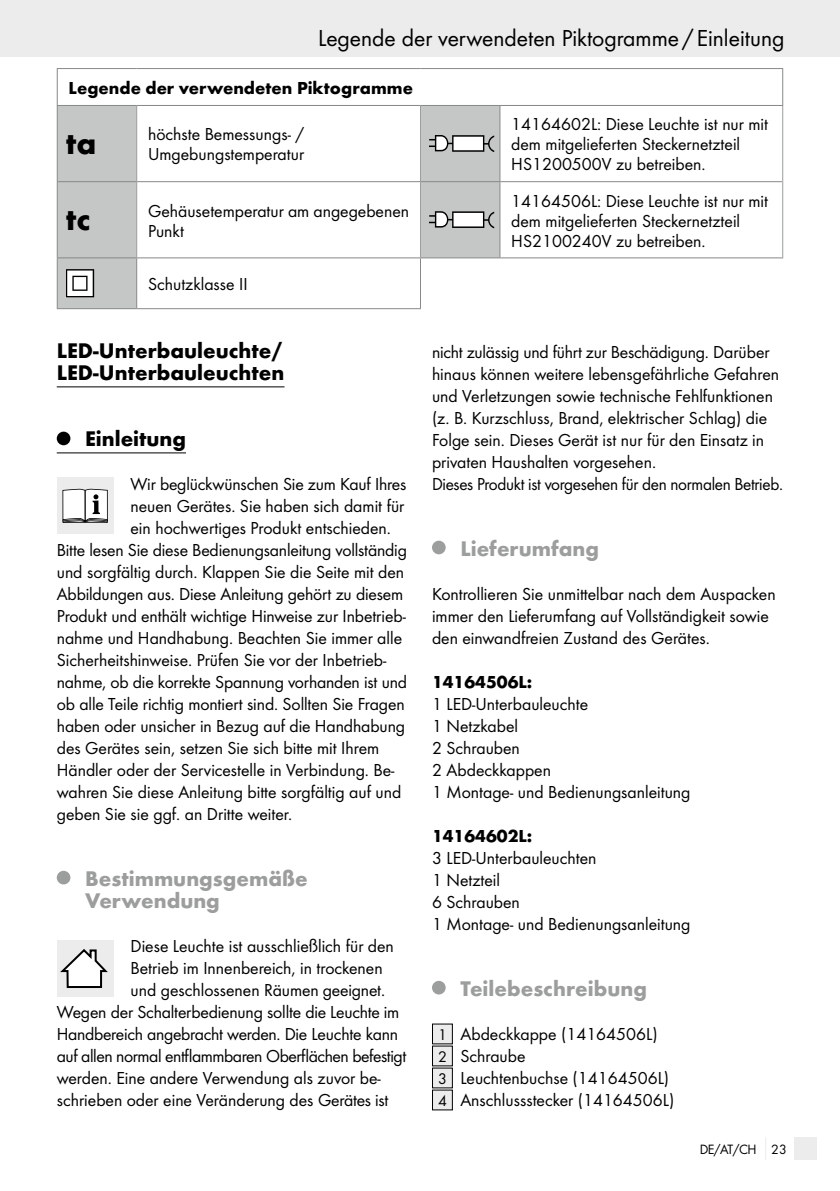
<style>
.page{position:relative;width:840px;height:1191px;background:#fff}
.page>*{position:absolute;margin:0;border:0;box-sizing:border-box;transform-origin:0 0}
.t1{font:700 32px "Futura";color:#000}
.t2{font:24px "Futura Boo";color:#000}
.t3{font:700 22px/22px "Futura";color:#9c9d9d}
.t4{font:700 22px/22px "Futura";color:#000}
.t5{font:18px/22px "Futura Boo";color:#000}
.t6{font:700 18px "Futura";color:#000}
.t7{font:18px "Futura Boo";letter-spacing:-.025em;color:#000}
.t8{font:14px "Futura Boo";letter-spacing:-.03em;color:#000}
.s1{font-size:16px}
</style>
<div class="page">
<div style="left:0;top:0;width:839px;height:57px;background:#ececec"></div>
<div style="left:794px;top:1137px;width:22px;height:23px;background:#ececec"></div>
<svg style="left:58px;top:106px;width:441px;height:202px"></svg>
<hr style="left:420px;top:257px;width:79px;height:1px;background:#878888">
<hr style="left:499px;top:257px;width:283px;height:1px;background:#878888">
<hr style="left:420px;top:181px;width:79px;height:1px;background:#878888">
<hr style="left:57px;top:105px;width:80px;height:1px;background:#878888">
<hr style="left:499px;top:181px;width:282px;height:1px;background:#878888">
<hr style="left:420px;top:105px;width:79px;height:1px;background:#878888">
<hr style="left:420px;top:258px;width:1px;height:50px;background:#878888">
<hr style="left:57px;top:106px;width:1px;height:75px;background:#878888">
<hr style="left:57px;top:182px;width:1px;height:75px;background:#878888">
<hr style="left:499px;top:106px;width:1px;height:75px;background:#878888">
<hr style="left:499px;top:182px;width:1px;height:75px;background:#878888">
<hr style="left:57px;top:257px;width:80px;height:1px;background:#878888">
<hr style="left:137px;top:257px;width:283px;height:1px;background:#878888">
<hr style="left:57px;top:308px;width:80px;height:1px;background:#878888">
<hr style="left:137px;top:308px;width:284px;height:1px;background:#878888">
<hr style="left:57px;top:258px;width:1px;height:50px;background:#878888">
<hr style="left:57px;top:68px;width:80px;height:1px;background:#878888">
<hr style="left:57px;top:69px;width:1px;height:36px;background:#878888">
<hr style="left:137px;top:68px;width:283px;height:1px;background:#878888">
<hr style="left:420px;top:68px;width:79px;height:1px;background:#878888">
<hr style="left:499px;top:68px;width:283px;height:1px;background:#878888">
<hr style="left:781px;top:69px;width:1px;height:36px;background:#878888">
<hr style="left:137px;top:105px;width:283px;height:1px;background:#878888">
<hr style="left:499px;top:105px;width:283px;height:1px;background:#878888">
<hr style="left:136px;top:258px;width:1px;height:50px;background:#878888">
<hr style="left:57px;top:181px;width:80px;height:1px;background:#878888">
<hr style="left:420px;top:106px;width:1px;height:75px;background:#9c9d9d">
<hr style="left:781px;top:106px;width:1px;height:76px;background:#9c9d9d">
<hr style="left:136px;top:182px;width:1px;height:75px;background:#9c9d9d">
<hr style="left:420px;top:182px;width:1px;height:75px;background:#9c9d9d">
<hr style="left:781px;top:182px;width:1px;height:75px;background:#9c9d9d">
<hr style="left:137px;top:181px;width:283px;height:1px;background:#878888">
<hr style="left:136px;top:106px;width:1px;height:75px;background:#9c9d9d">
<svg style="left:429px;top:135px;width:65px;height:17px"></svg>
<svg style="left:429px;top:211px;width:65px;height:17px"></svg>
<svg style="left:66px;top:269px;width:28px;height:28px"></svg>
<hr style="left:57px;top:386px;width:227px;height:1px;background:#000">
<hr style="left:57px;top:452px;width:129px;height:1px;background:#000">
<div style="left:57px;top:431px;width:13px;height:14px;background:#000;border-radius:50%"></div>
<div style="left:57px;top:477px;width:56px;height:57px;background:#ececec"></div>
<hr style="left:63px;top:522px;width:44px;height:1px;background:#000">
<svg style="left:62px;top:489px;width:46px;height:33px;background:#cacaca"></svg>
<div style="left:57px;top:870px;width:13px;height:14px;background:#9c9d9d;border-radius:50%"></div>
<div style="left:57px;top:940px;width:56px;height:57px;background:#ececec"></div>
<svg style="left:60px;top:949px;width:48px;height:39px"></svg>
<div style="left:432px;top:540px;width:13px;height:14px;background:#9c9d9d;border-radius:50%"></div>
<div style="left:432px;top:980px;width:13px;height:14px;background:#9c9d9d;border-radius:50%"></div>
<div style="left:432px;top:1024px;width:20px;height:20px;background:#ececec"></div>
<div style="left:432px;top:1046px;width:20px;height:20px;background:#ececec"></div>
<div style="left:432px;top:1068px;width:20px;height:20px;background:#ececec"></div>
<div style="left:432px;top:1090px;width:20px;height:20px;background:#ececec"></div>
<h2 class="t2" style="left:318px;top:24px;width:467px">Legende der verwendeten Piktogramme / Einleitung</h2>
<p class="t6" style="left:69px;top:77px;width:345px">Legende der verwendeten Piktogramme</p>
<h1 class="t1" style="left:66px;top:124px;width:32px">ta</h1>
<p class="t5" style="left:148px;top:124px;width:157px;line-height:20px">höchste Bemessungs- /<br>Umgebungstemperatur</p>
<p class="t5" style="left:511px;top:114px;width:258px;line-height:20px">14164602L: Diese Leuchte ist nur mit dem mitgelieferten Steckernetzteil<br>HS1200500V zu betreiben.</p>
<h1 class="t1" style="left:66px;top:200px;width:26px">tc</h1>
<p class="t5" style="left:148px;top:200px;width:262px;line-height:20px">Gehäusetemperatur am angegebenen<br>Punkt</p>
<p class="t5" style="left:511px;top:190px;width:258px;line-height:20px">14164506L: Diese Leuchte ist nur mit dem mitgelieferten Steckernetzteil<br>HS2100240V zu betreiben.</p>
<p class="t5" style="left:148px;top:273px;width:101px">Schutzklasse II</p>
<p class="t4" style="left:57px;top:339px;width:229px">LED-Unterbauleuchte/<br>LED-Unterbauleuchten</p>
<p class="t4" style="left:85px;top:427px;width:102px">Einleitung</p>
<p class="t5" style="left:130px;top:473px;width:277px">Wir beglückwünschen Sie zum Kauf Ihres</p>
<p class="t5" style="left:130px;top:495px;width:275px">neuen Gerätes. Sie haben sich damit für</p>
<p class="t5" style="left:130px;top:517px;width:262px">ein hochwertiges Produkt entschieden.</p>
<p class="t5" style="left:57px;top:539px;width:351px">Bitte lesen Sie diese Bedienungsanleitung vollständig</p>
<p class="t5" style="left:57px;top:561px;width:348px">und sorgfältig durch. Klappen Sie die Seite mit den</p>
<p class="t5" style="left:57px;top:583px;width:348px">Abbildungen aus. Diese Anleitung gehört zu diesem</p>
<p class="t5" style="left:57px;top:605px;width:350px">Produkt und enthält wichtige Hinweise zur Inbetrieb-</p>
<p class="t5" style="left:57px;top:627px;width:347px">nahme und Handhabung. Beachten Sie immer alle</p>
<p class="t5" style="left:57px;top:649px;width:331px">Sicherheitshinweise. Prüfen Sie vor der Inbetrieb-</p>
<p class="t5" style="left:57px;top:671px;width:351px">nahme, ob die korrekte Spannung vorhanden ist und</p>
<p class="t5" style="left:57px;top:693px;width:349px">ob alle Teile richtig montiert sind. Sollten Sie Fragen</p>
<p class="t5" style="left:57px;top:715px;width:350px">haben oder unsicher in Bezug auf die Handhabung</p>
<p class="t5" style="left:57px;top:737px;width:324px">des Gerätes sein, setzen Sie sich bitte mit Ihrem</p>
<p class="t5" style="left:57px;top:759px;width:339px">Händler oder der Servicestelle in Verbindung. Be-</p>
<p class="t5" style="left:57px;top:781px;width:346px">wahren Sie diese Anleitung bitte sorgfältig auf und</p>
<p class="t5" style="left:57px;top:803px;width:237px">geben Sie sie ggf. an Dritte weiter.</p>
<p class="t3" style="left:85px;top:867px;width:224px">Bestimmungsgemäße<br>Verwendung</p>
<p class="t5" style="left:130px;top:935px;width:265px">Diese Leuchte ist ausschließlich für den</p>
<p class="t5" style="left:130px;top:957px;width:253px">Betrieb im Innenbereich, in trockenen</p>
<p class="t5" style="left:130px;top:979px;width:256px">und geschlossenen Räumen geeignet.</p>
<p class="t5" style="left:57px;top:1001px;width:344px">Wegen der Schalterbedienung sollte die Leuchte im</p>
<p class="t5" style="left:57px;top:1023px;width:343px">Handbereich angebracht werden. Die Leuchte kann</p>
<p class="t7" style="left:57px;top:1045px;width:351px">auf allen normal entflammbaren Oberflächen befestigt</p>
<p class="t5" style="left:57px;top:1067px;width:325px">werden. Eine andere Verwendung als zuvor be-</p>
<p class="t5" style="left:57px;top:1089px;width:333px">schrieben oder eine Veränderung des Gerätes ist</p>
<p class="t5" style="left:432px;top:341px;width:352px">nicht zulässig und führt zur Beschädigung. Darüber hinaus können weitere lebensgefährliche Gefahren und Verletzungen sowie technische Fehlfunktionen (z. B. Kurzschluss, Brand, elektrischer Schlag) die Folge sein. Dieses Gerät ist nur für den Einsatz in privaten Haushalten vorgesehen.<br>Dieses Produkt ist vorgesehen für den normalen Betrieb.</p>
<p class="t3" style="left:460px;top:537px;width:140px">Lieferumfang</p>
<p class="t5" style="left:432px;top:583px;width:345px">Kontrollieren Sie unmittelbar nach dem Auspacken immer den Lieferumfang auf Vollständigkeit sowie den einwandfreien Zustand des Gerätes.</p>
<p class="t6" style="left:432px;top:671px;width:102px">14164506L:</p>
<p class="t5" style="left:432px;top:693px;width:260px">1 LED-Unterbauleuchte<br>1 Netzkabel<br>2 Schrauben<br>2 Abdeckkappen<br>1 Montage- und Bedienungsanleitung</p>
<p class="t6" style="left:432px;top:825px;width:102px">14164602L:</p>
<p class="t5" style="left:432px;top:847px;width:260px">3 LED-Unterbauleuchten<br>1 Netzteil<br>6 Schrauben<br>1 Montage- und Bedienungsanleitung</p>
<p class="t3" style="left:460px;top:977px;width:188px">Teilebeschreibung</p>
<p class="t5" style="left:438px;top:1023px;width:238px"><span class="s1">1</span> Abdeckkappe (14164506L)<br><span class="s1">2</span> Schraube<br><span class="s1">3</span> Leuchtenbuchse (14164506L)<br><span class="s1">4</span> Anschlussstecker (14164506L)</p>
<p class="t8" style="left:699px;top:1141px;width:88px">DE/AT/CH 23</p>
</div>
